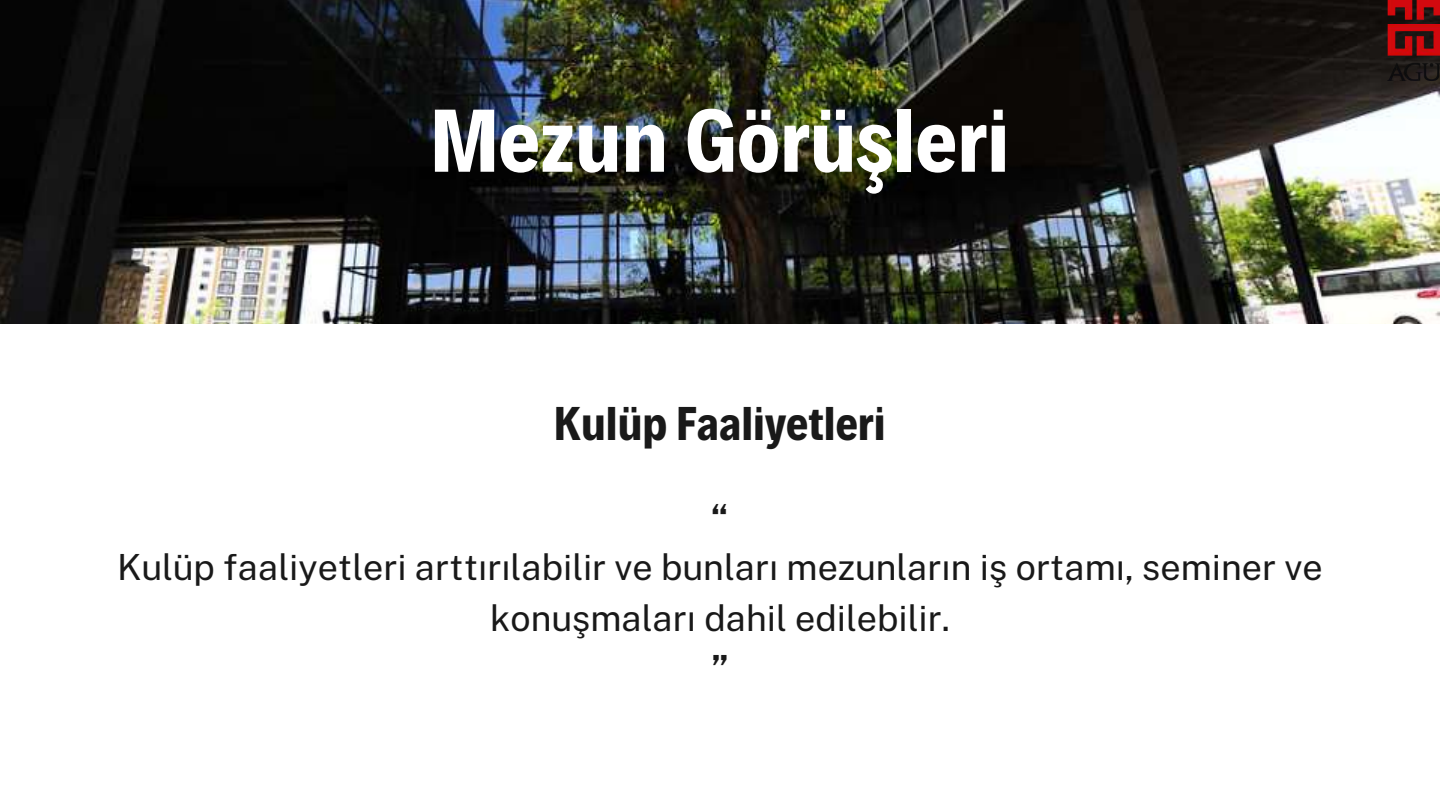
<style>
.page{position:relative;width:1440px;height:810px;background:#fff}
.page>*{position:absolute;margin:0;border:0;box-sizing:border-box;transform-origin:0 0}
.t1{font:700 90px "Decalotype";color:#fff}
.t2{font:700 47.9px "Decalotype";color:#191919}
.t3{font:36px/50.2px "Public Sans";color:#191919;text-align:center}
.t4{font:700 36px "Public Sans";color:#191919}
</style>
<div class="page">
<img style="left:0;top:0;width:1440px;height:324px">
<img style="left:1388px;top:0;width:52px;height:81px">
<h1 class="t1" style="left:431px;top:81px;width:571px">Mezun Görüşleri</h1>
<h2 class="t2" style="left:554px;top:391px;width:328px">Kulüp Faaliyetleri</h2>
<p class="t4" style="left:711px;top:496px;width:19px">“</p>
<p class="t3" style="left:117px;top:542px;width:1207px">Kulüp faaliyetleri arttırılabi li r ve bunları mezunların iş ortamı, semi ner ve konuşmaları dahil edilebilir.</p>
<p class="t4" style="left:711px;top:647px;width:19px">”</p>
</div>
